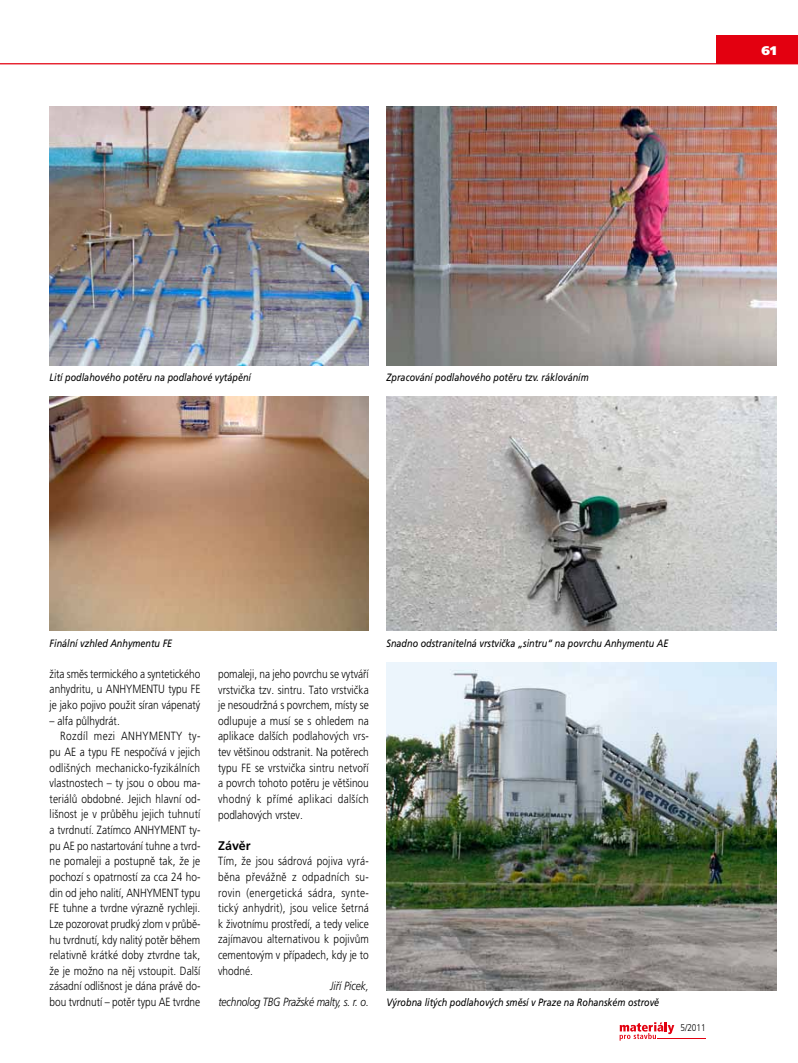
<style>
.page{position:relative;width:798px;height:1063px;background:#fff}
.page>*{position:absolute;margin:0;border:0;box-sizing:border-box;transform-origin:0 0}
.t1{font:700 12.5px "Frutiger CE";color:#000}
.t2{font:900 12.5px "Frutiger CE Ultra";color:#fff}
.t3{font:11.88px/15.6px "Frutiger CE Light";color:#000;text-align:justify;scale:.85 1}
.t4{font:italic 11.88px/15.6px "Frutiger CE Light";letter-spacing:-.015em;color:#000;text-align:right;scale:.85 1}
.t5{font:11.88px "Frutiger CE Light";letter-spacing:.02em;color:#000;scale:.85 1}
.t6{font:11.88px "Frutiger CE Light";letter-spacing:.035em;color:#000;scale:.85 1}
.t7{font:italic 10.62px "Frutiger CE";color:#000;scale:.85 1}
.t8{font:9.75px "Frutiger CE Light";color:#000;scale:.85 1}
</style>
<div class="page">
<svg style="left:619px;top:1022px;width:55px;height:19px"></svg>
<hr style="left:657px;top:1039px;width:48px;height:1px;background:#e30010">
<hr style="left:0;top:63px;width:797px;height:1px;background:#e30010">
<div style="left:716px;top:35px;width:81px;height:29px;background:#e30010"></div>
<img style="left:50px;top:397px;width:319px;height:234px">
<img style="left:50px;top:106px;width:319px;height:259px">
<img style="left:386px;top:106px;width:390px;height:259px">
<img style="left:386px;top:397px;width:390px;height:234px">
<img style="left:386px;top:662px;width:390px;height:328px">
<p class="t2" style="left:761px;top:43px;width:17px">61</p>
<p class="t7" style="left:50px;top:371px;width:238px">Lití podlahového potěru na podlahové vytápění</p>
<p class="t7" style="left:386px;top:371px;width:239px">Zpracování podlahového potěru tzv. ráklováním</p>
<p class="t7" style="left:50px;top:637px;width:146px">Finální vzhled Anhymentu FE</p>
<p class="t3" style="left:50px;top:666px;width:179px">žita směs termického a syntetického anhydritu, u ANHYM ENTU typu FE je jako pojivo použit síran vápenatý</p>
<p class="t3" style="left:50px;top:713px;width:84px">– alfa půlhydrát.</p>
<p class="t6" style="left:60px;top:729px;width:166px">Rozdíl mezi ANHYM ENTY ty-</p>
<p class="t3" style="left:50px;top:744px;width:179px">pu AE a typu FE nespočívá v jejich</p>
<p class="t5" style="left:50px;top:761px;width:178px">odlišných mechanicko-fyzikálních</p>
<p class="t3" style="left:50px;top:775px;width:179px">vlastnostech – ty jsou o obou ma-</p>
<p class="t3" style="left:50px;top:791px;width:179px">teriálů obdobné. Jejich hlavní od-</p>
<p class="t3" style="left:50px;top:807px;width:179px">lišnost je v průběhu jejich tuhnutí</p>
<p class="t3" style="left:50px;top:822px;width:179px">a tvrdnutí. Zatímco ANHYM ENT ty-</p>
<p class="t3" style="left:50px;top:838px;width:179px">pu AE po nastartování tuhne a tvrd-</p>
<p class="t3" style="left:50px;top:853px;width:179px">ne pomaleji a postupně tak, že je</p>
<p class="t3" style="left:50px;top:869px;width:179px">pochozí s opatrností za cca 24 ho-</p>
<p class="t3" style="left:50px;top:885px;width:179px">din od jeho nalití, ANHYM ENT typu</p>
<p class="t3" style="left:50px;top:900px;width:179px">FE tuhne a tvrdne výrazně rychleji.</p>
<p class="t3" style="left:50px;top:916px;width:179px">Lze pozorovat prudký zlom v průbě-</p>
<p class="t3" style="left:50px;top:932px;width:179px">hu tvrdnutí, kdy nalitý potěr během</p>
<p class="t3" style="left:50px;top:947px;width:179px">relativně krátké doby ztvrdne tak,</p>
<p class="t3" style="left:50px;top:963px;width:179px">že je možno na něj vstoupit. Další</p>
<p class="t3" style="left:50px;top:978px;width:179px">zásadní odlišnost je dána právě do-</p>
<p class="t3" style="left:50px;top:994px;width:179px">bou tvrdnutí – potěr typu AE tvrdne</p>
<p class="t3" style="left:218px;top:666px;width:179px">pomaleji, na jeho povrchu se vytváří vrstvička tzv. sintru. Tato vrstvička je nesoudržná s povrchem, místy se odlupuje a musí se s ohledem na aplikace dalších podlahových vrs&shy;tev většinou odstranit. Na potěrech typu FE se vrstvička sintru netvoří a povrch tohoto potěru je většinou vhodný k přímé aplikaci dalších podlahových vrstev.</p>
<p class="t1" style="left:218px;top:838px;width:34px">Závěr</p>
<p class="t3" style="left:218px;top:853px;width:179px">Tím, že jsou sádrová pojiva vyrá&shy;běna převážně z odpadních su&shy;rovin (energetická sádra, synte&shy;tický anhydrit), jsou velice šetrná k životnímu prostředí, a tedy velice zajímavou alternativou k pojivům cementovým v případech, kdy je to vhodné.</p>
<p class="t4" style="left:218px;top:978px;width:178px">Jiří Picek,<br>technolog TBG Pražské malty, s. r. o.</p>
<p class="t7" style="left:386px;top:637px;width:333px">Snadno odstranitelná vrstvička „sintru“ na povrchu Anhymentu AE</p>
<p class="t7" style="left:386px;top:996px;width:322px">Výrobna litých podlahových směsí v Praze na Rohanském ostrově</p>
<p class="t8" style="left:680px;top:1022px;width:31px">5/2011</p>
</div>
